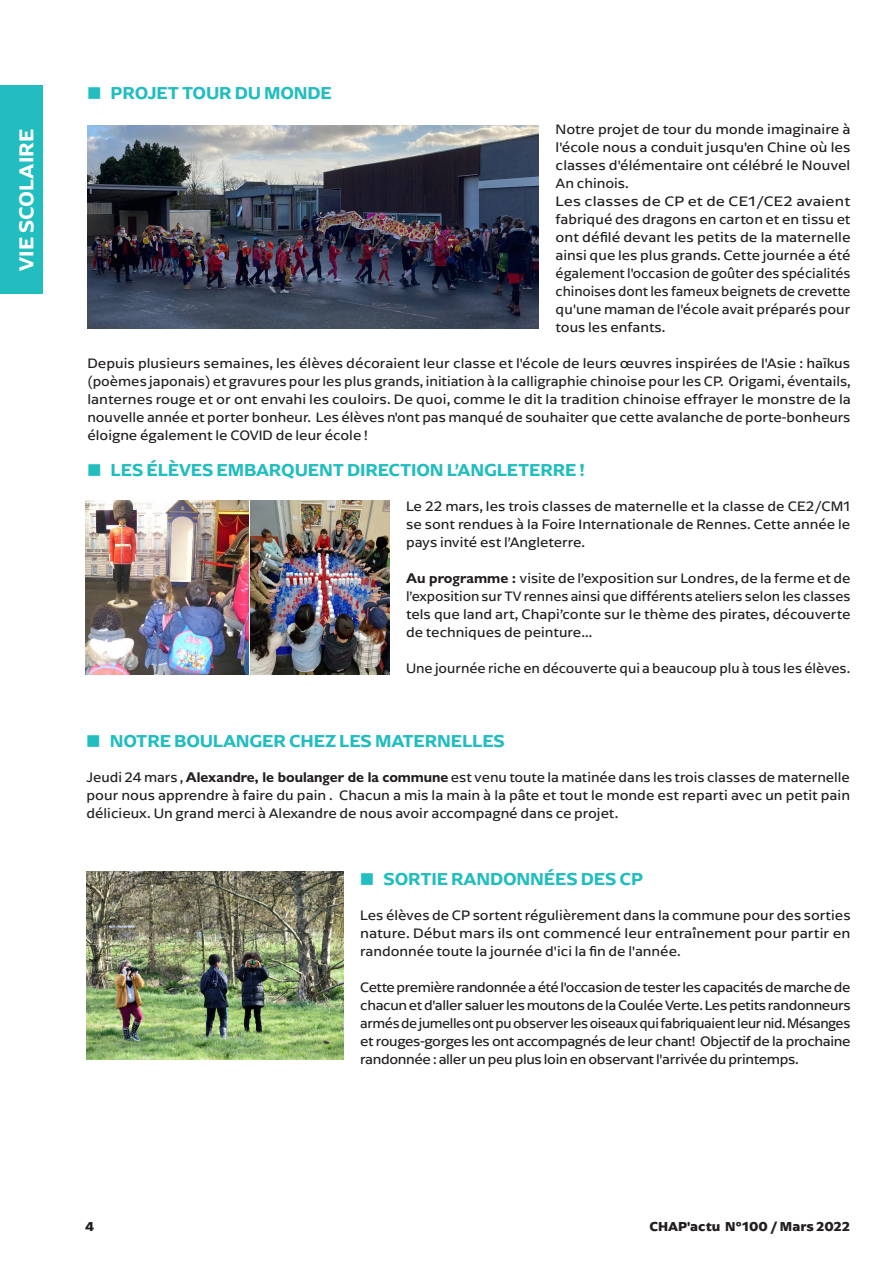
<style>
.page{position:relative;width:893px;height:1263px;background:#fff}
.page>*{position:absolute;margin:0;border:0;box-sizing:border-box;transform-origin:0 0}
.Titre_onglet_article{font:600 21px "Arpona Sans";color:#fff}
.t1{font:600 18px "Arpona Sans";letter-spacing:-.01em;color:#21bdbf}
.Texte_article{font:14.25px/18px "Arpona Sans";color:#231f20;text-align:justify}
.Texte_article-2{font:14.25px/18px "Arpona Sans";color:#231f20;text-align:justify;scale:1.08 1}
.t2{font:700 13.5px "Arpona Sans";color:#231f20}
.s1{font-family:"Gill Sans Nova";font-weight:700}
</style>
<div class="page">
<div style="left:0;top:85px;width:43px;height:208px;background:#21bdbf"></div>
<img style="left:87px;top:126px;width:452px;height:202px">
<img style="left:85px;top:500px;width:304px;height:174px">
<img style="left:86px;top:872px;width:257px;height:188px">
<p class="Titre_onglet_article" style="left:12px;top:271px;width:143px;rotate:-90deg">VIE SCOLAIRE</p>
<p class="t1" style="left:87px;top:80px;width:246px">■ PROJET TOUR DU MONDE</p>
<p class="Texte_article" style="left:556px;top:119px;width:296px">Notre projet de tour du monde imaginaire à l'école nous a conduit jusqu'en Chine où les classes d'élémentaire ont célébré le Nouvel An chinois.</p>
<p class="Texte_article-2" style="left:556px;top:191px;width:275px">Les classes de CP et de CE1/CE2 avaient fabriqué des dragons en carton et en tissu et ont défilé devant les petits de la maternelle ainsi que les plus grands. Cette journée a été également l'occasion de goûter des spécialités chinoises dont les fameux beignets de crevette qu'une maman de l'école avait préparés pour tous les enfants.</p>
<p class="Texte_article" style="left:87px;top:353px;width:765px">Depuis plusieurs semaines, les élèves décoraient leur classe et l'école de leurs œuvres inspirées de l'Asie : haïkus (poèmes japonais) et gravures pour les plus grands, initiation à la calligraphie chinoise pour les CP. Origami, éventails, lanternes rouge et or ont envahi les couloirs. De quoi, comme le dit la tradition chinoise effrayer le monstre de la nouvelle année et porter bonheur. Les élèves n'ont pas manqué de souhaiter que cette avalanche de porte-bonheurs éloigne également le COVID de leur école !</p>
<p class="t1" style="left:87px;top:458px;width:499px">■ LES ÉLÈVES EMBARQUENT DIRECTION L’ANGLETERRE !</p>
<p class="Texte_article" style="left:406px;top:497px;width:446px">Le 22 mars, les trois classes de maternelle et la classe de CE2/CM1 se sont rendues à la Foire Internationale de Rennes. Cette année le pays invité est l’Angleterre.</p>
<p class="Texte_article" style="left:406px;top:569px;width:446px"><span class="s1">Au programme :</span> visite de l’exposition sur Londres, de la ferme et de l’exposition sur TV rennes ainsi que différents ateliers selon les classes tels que land art, Chapi’conte sur le thème des pirates, découverte de techniques de peinture…</p>
<p class="Texte_article" style="left:406px;top:659px;width:446px">Une journée riche en découverte qui a beaucoup plu à tous les élèves.</p>
<p class="t1" style="left:86px;top:729px;width:420px">■ NOTRE BOULANGER CHEZ LES MATERNELLES</p>
<p class="Texte_article" style="left:86px;top:768px;width:765px">Jeudi 24 mars , <span class="s1">Alexandre, le boulanger de la commune</span> est venu toute la matinée dans les trois classes de maternelle pour nous apprendre à faire du pain . Chacun a mis la main à la pâte et tout le monde est reparti avec un petit pain délicieux. Un grand merci à Alexandre de nous avoir accompagné dans ce projet.</p>
<p class="t1" style="left:360px;top:867px;width:284px">■ SORTIE RANDONNÉES DES CP</p>
<p class="Texte_article" style="left:360px;top:906px;width:492px">Les élèves de CP sortent régulièrement dans la commune pour des sorties nature. Début mars ils ont commencé leur entraînement pour partir en randonnée toute la journée d'ici la fin de l'année.</p>
<p class="Texte_article" style="left:360px;top:978px;width:492px">Cette première randonnée a été l'occasion de tester les capacités de marche de chacun et d'aller saluer les moutons de la Coulée Verte. Les petits randonneurs armés de jumelles ont pu observer les oiseaux qui fabriquaient leur nid. Mésanges et rouges-gorges les ont accompagnés de leur chant! Objectif de la prochaine randonnée : aller un peu plus loin en observant l'arrivée du printemps.</p>
<p class="t2" style="left:85px;top:1218px;width:11px">4</p>
<p class="t2" style="left:649px;top:1218px;width:203px">CHAP'actu N°100 / Mars 2022</p>
</div>
